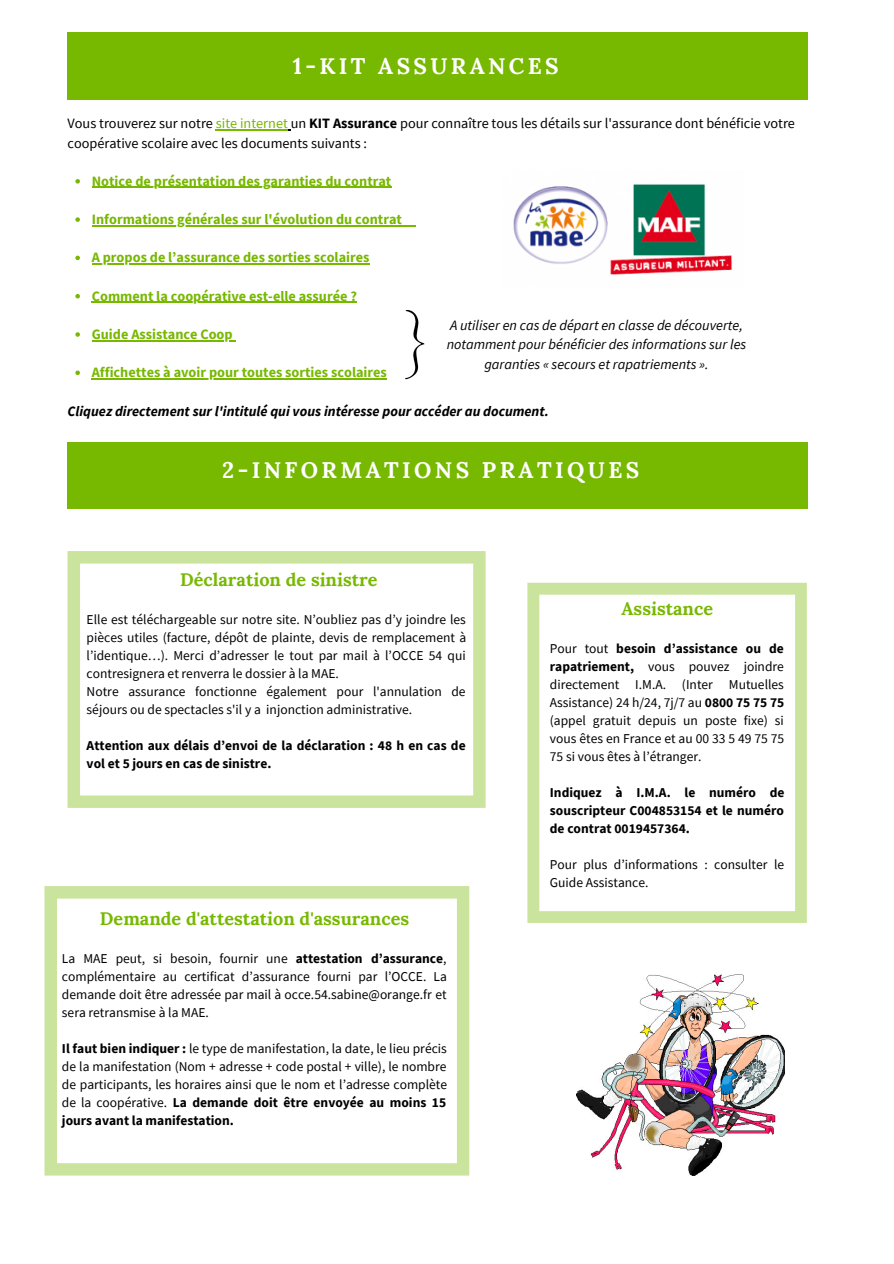
<style>
.page{position:relative;width:894px;height:1264px;background:#fff}
.page>*{position:absolute;margin:0;border:0;box-sizing:border-box;transform-origin:0 0}
.t1{font:700 22.5px "Lora";letter-spacing:.15em;color:#fff}
.t2{font:700 18px "Lora";color:#77b800}
.t3{font:700 14.25px "Source Sans Pro";color:#77b800}
.t4{font:14.25px/19.2px "Source Sans Pro";color:#000}
.t5{font:italic 14.25px/19.2px "Source Sans Pro";color:#000;text-align:center}
.t6{font:italic 700 14.25px "Source Sans Pro";color:#000}
.t7{font:13.5px/18px "Source Sans Pro";color:#000;text-align:justify}
.t8{font:700 13.5px/18px "Source Sans Pro";color:#000}
.s1{color:#77b800}
.s2{font-weight:700}
</style>
<div class="page">
<div style="left:67px;top:33px;width:740px;height:66px;background:#77b800"></div>
<img style="left:405px;top:310px;width:20px;height:70px">
<img style="left:513px;top:184px;width:219px;height:91px">
<img style="left:576px;top:974px;width:208px;height:201px">
<div style="left:67px;top:442px;width:740px;height:66px;background:#77b800"></div>
<svg style="left:67px;top:551px;width:418px;height:256px"></svg>
<svg style="left:527px;top:582px;width:279px;height:341px"></svg>
<svg style="left:44px;top:886px;width:425px;height:289px"></svg>
<svg style="left:75px;top:179px;width:5px;height:4px"></svg>
<hr style="left:92px;top:187px;width:299px;height:1px;background:#77b800">
<svg style="left:75px;top:217px;width:5px;height:5px"></svg>
<hr style="left:92px;top:225px;width:146px;height:1px;background:#77b800">
<hr style="left:241px;top:225px;width:161px;height:1px;background:#77b800">
<svg style="left:402px;top:225px;width:14px;height:1px"></svg>
<svg style="left:75px;top:256px;width:5px;height:4px"></svg>
<hr style="left:92px;top:263px;width:277px;height:2px;background:#77b800">
<svg style="left:75px;top:294px;width:5px;height:4px"></svg>
<hr style="left:92px;top:302px;width:265px;height:1px;background:#77b800">
<svg style="left:75px;top:332px;width:5px;height:5px"></svg>
<hr style="left:92px;top:340px;width:141px;height:1px;background:#77b800">
<svg style="left:75px;top:370px;width:5px;height:5px"></svg>
<hr style="left:92px;top:378px;width:295px;height:1px;background:#77b800">
<hr style="left:216px;top:129px;width:72px;height:2px;background:#77b800">
<p class="t1" style="left:293px;top:52px;width:267px">1-KIT ASSURANCES</p>
<p class="t4" style="left:67px;top:114px;width:728px">Vous trouverez sur notre <span class="s1">site internet</span> un <span class="s2">KIT Assurance</span> pour connaître tous les détails sur l'assurance dont bénéficie votre coopérative scolaire avec les documents suivants :</p>
<p class="t3" style="left:92px;top:172px;width:301px">Notice de présentation des garanties du contrat</p>
<p class="t3" style="left:92px;top:210px;width:311px">Informations générales sur l'évolution du contrat</p>
<p class="t3" style="left:92px;top:248px;width:279px">A propos de l’assurance des sorties scolaires</p>
<p class="t3" style="left:92px;top:287px;width:266px">Comment la coopérative est-elle assurée ?</p>
<p class="t3" style="left:92px;top:325px;width:142px">Guide Assistance Coop</p>
<p class="t3" style="left:92px;top:363px;width:296px">Affichettes à avoir pour toutes sorties scolaires</p>
<p class="t5" style="left:446px;top:315px;width:301px">A utiliser en cas de départ en classe de découverte, notamment pour bénéficier des informations sur les garanties « secours et rapatriements ».</p>
<p class="t6" style="left:67px;top:401px;width:482px">Cliquez directement sur l'intitulé qui vous intéresse pour accéder au document.</p>
<p class="t1" style="left:222px;top:455px;width:418px">2-INFORMATIONS PRATIQUES</p>
<p class="t2" style="left:180px;top:568px;width:199px">Déclaration de sinistre</p>
<p class="t7" style="left:87px;top:609px;width:381px">Elle est téléchargeable sur notre site. N’oubliez pas d’y joindre les pièces utiles (facture, dépôt de plainte, devis de remplacement à l’identique…). Merci d’adresser le tout par mail à l’OCCE 54 qui contresignera et renverra le dossier à la MAE.</p>
<p class="t7" style="left:87px;top:682px;width:380px">Notre assurance fonctionne également pour l'annulation de séjours ou de spectacles s'il y a injonction administrative.</p>
<p class="t8" style="left:87px;top:736px;width:380px">Attention aux délais d’envoi de la déclaration : 48 h en cas de vol et 5 jours en cas de sinistre.</p>
<p class="t2" style="left:100px;top:907px;width:310px">Demande d'attestation d'assurances</p>
<p class="t7" style="left:62px;top:948px;width:386px">La MAE peut, si besoin, fournir une <span class="s2">attestation d’assurance</span>, complémentaire au certificat d’assurance fourni par l’OCCE. La demande doit être adressée par mail à occe.54.sabine@orange.fr et sera retransmise à la MAE.</p>
<p class="t7" style="left:62px;top:1038px;width:386px"><span class="s2">Il faut bien indiquer :</span> le type de manifestation, la date, le lieu précis de la manifestation (Nom + adresse + code postal + ville), le nombre de participants, les horaires ainsi que le nom et l’adresse complète de la coopérative. <span class="s2">La demande doit être envoyée au moins 15 jours avant la manifestation.</span></p>
<p class="t2" style="left:621px;top:597px;width:93px">Assistance</p>
<p class="t7" style="left:549px;top:639px;width:236px">Pour tout <span class="s2">besoin d’assistance ou de rapatriement,</span> vous pouvez joindre directement I.M.A. (Inter Mutuelles Assistance) 24 h/24, 7j/7 au <span class="s2">0800 75 75 75 </span>(appel gratuit depuis un poste fixe) si vous êtes en France et au 00 33 5 49 75 75<br>75 si vous êtes à l’étranger.</p>
<p class="t8" style="left:549px;top:783px;width:236px;text-align:justify">Indiquez à I.M.A. le numéro de souscripteur C004853154 et le numéro de contrat 0019457364.</p>
<p class="t7" style="left:549px;top:855px;width:236px">Pour plus d’informations : consulter le<br>Guide Assistance.</p>
</div>
